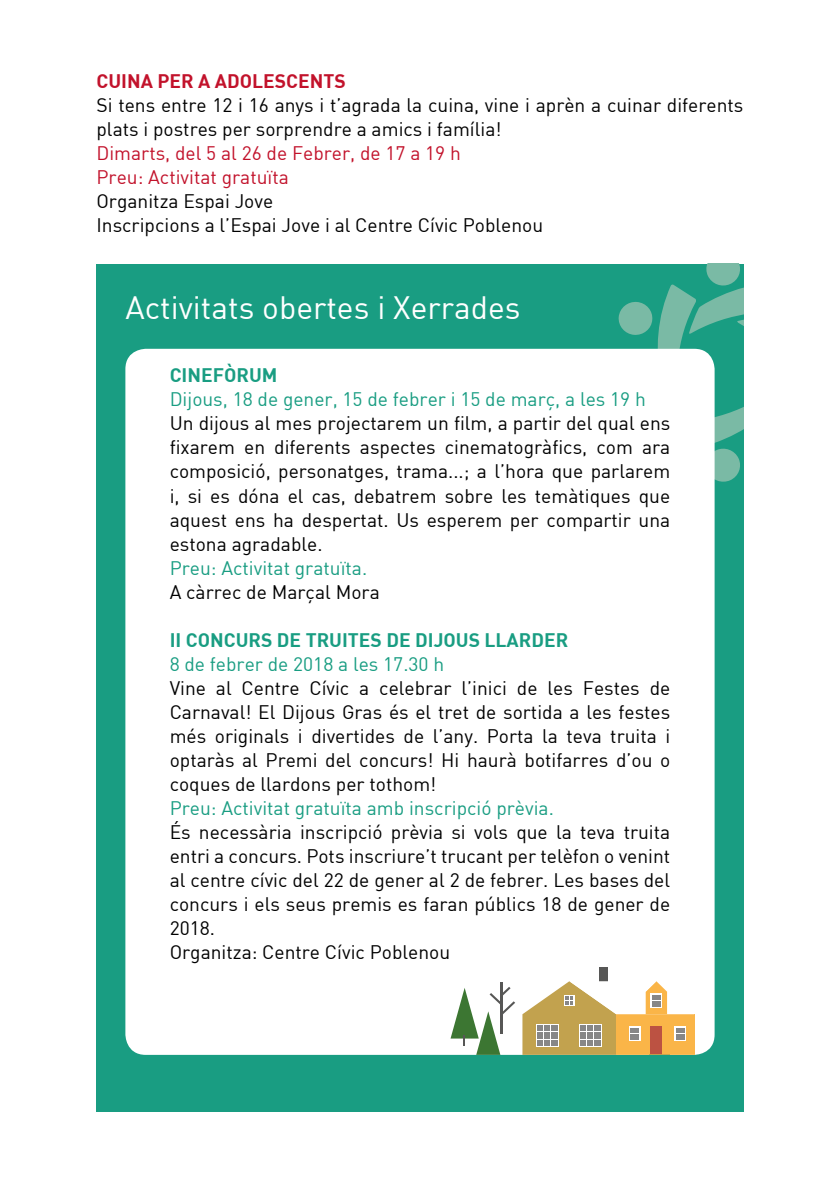
<style>
.page{position:relative;width:840px;height:1191px;background:#fff}
.page>*{position:absolute;margin:0;border:0;box-sizing:border-box;transform-origin:0 0}
.t1{font:31.6px "DIN";color:#fff}
.t2{font:19.2px/24px "DIN";color:#000}
.t3{font:19.2px "DIN";color:#199d82}
.t4{font:19.2px/24px "DIN";color:#c2122b}
.t5{font:19.2px "DIN Bold";color:#199d82}
.t6{font:19.2px "DIN Bold";color:#c2122b}
</style>
<div class="page">
<div style="left:96px;top:264px;width:647px;height:847px;background:#199d82"></div>
<svg style="left:616px;top:264px;width:127px;height:220px"></svg>
<div style="left:125px;top:349px;width:589px;height:705px;background:#fff;border-radius:20px"></div>
<div style="left:598px;top:967px;width:9px;height:19px;background:#575756"></div>
<svg style="left:522px;top:981px;width:172px;height:74px"></svg>
<hr style="left:500px;top:982px;width:2px;height:52px;background:#575756">
<svg style="left:450px;top:986px;width:65px;height:68px"></svg>
<p class="t6" style="left:96px;top:68px;width:251px">CUINA PER A ADOLESCENTS</p>
<p class="t2" style="left:96px;top:92px;width:648px">Si tens entre 12 i 16 anys i t’agrada la cuina, vine i aprèn a cuinar diferents plats i postres per sorprendre a amics i família!</p>
<p class="t4" style="left:96px;top:140px;width:366px">Dimarts, del 5 al 26 de Febrer, de 17 a 19 h<br>Preu: Activitat gratuïta</p>
<p class="t2" style="left:96px;top:188px;width:448px">Organitza Espai Jove<br>Inscripcions a l’Espai Jove i al Centre Cívic Poblenou</p>
<h1 class="t1" style="left:125px;top:288px;width:396px">Activitats obertes i Xerrades</h1>
<p class="t5" style="left:169px;top:363px;width:109px">CINEFÒRUM</p>
<p class="t3" style="left:169px;top:387px;width:477px">Dijous, 18 de gener, 15 de febrer i 15 de març, a les 19 h</p>
<p class="t2" style="left:169px;top:411px;width:502px;text-align:justify">Un dijous al mes projectarem un film, a partir del qual ens fixarem en diferents aspectes cinematogràfics, com ara composició, personatges, trama...; a l’hora que parlarem i, si es dóna el cas, debatrem sobre les temàtiques que aquest ens ha despertat. Us esperem per compartir una estona agradable.</p>
<p class="t3" style="left:169px;top:555px;width:199px">Preu: Activitat gratuïta.</p>
<p class="t2" style="left:169px;top:579px;width:211px">A càrrec de Marçal Mora</p>
<p class="t5" style="left:169px;top:627px;width:400px">II CONCURS DE TRUITES DE DIJOUS LLARDER</p>
<p class="t3" style="left:169px;top:651px;width:276px">8 de febrer de 2018 a les 17.30 h</p>
<p class="t2" style="left:169px;top:675px;width:502px;text-align:justify">Vine al Centre Cívic a celebrar l’inici de les Festes de Carnaval! El Dijous Gras és el tret de sortida a les festes més originals i divertides de l’any. Porta la teva truita i optaràs al Premi del concurs! Hi haurà botifarres d’ou o coques de llardons per tothom!</p>
<p class="t3" style="left:169px;top:795px;width:385px">Preu: Activitat gratuïta amb inscripció prèvia.</p>
<p class="t2" style="left:169px;top:819px;width:502px">És necessària inscripció prèvia si vols que la teva truita entri a concurs. Pots inscriure’t trucant per telèfon o venint al centre cívic del 22 de gener al 2 de febrer. Les bases del concurs i els seus premis es faran públics 18 de gener de 2018.<br>Organitza: Centre Cívic Poblenou</p>
</div>
